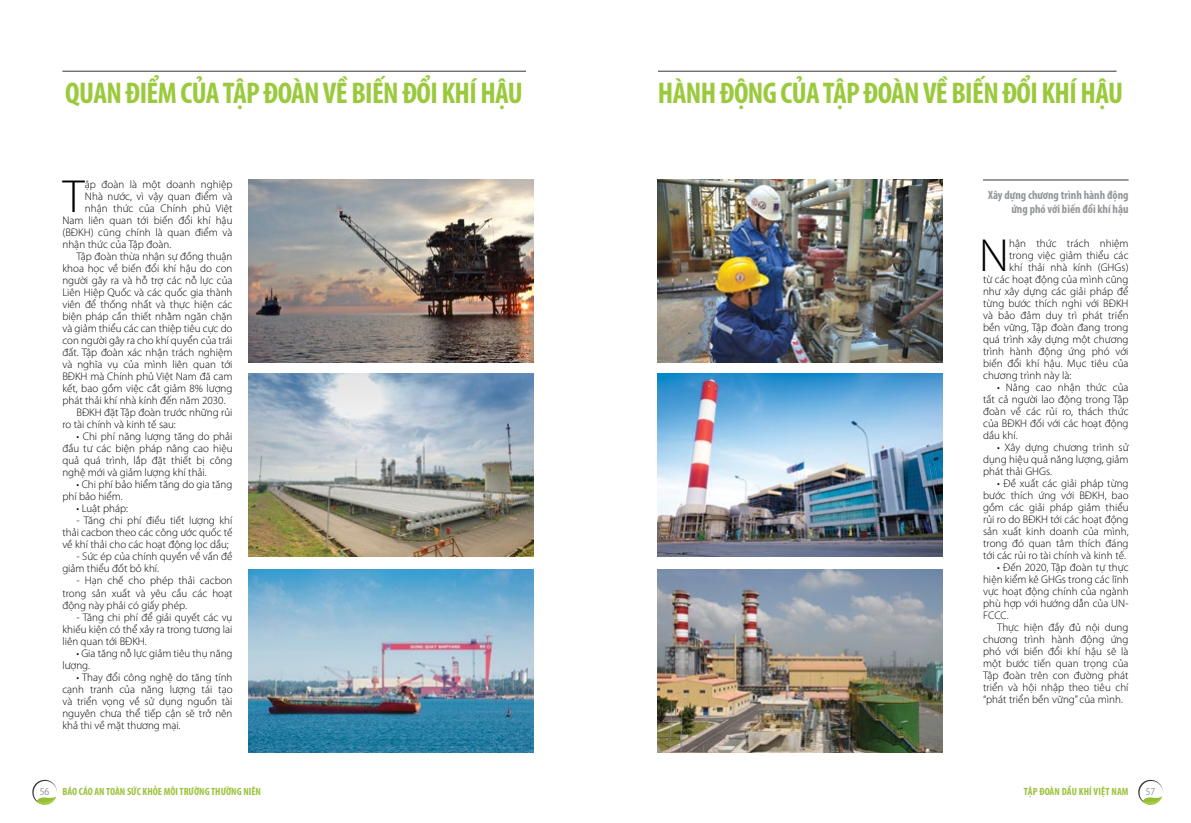
<style>
.page{position:relative;width:1191px;height:823px;background:#fff}
.page>*{position:absolute;margin:0;border:0;box-sizing:border-box;transform-origin:0 0}
.t1{font:300 46.6px "Myriad Pro";color:#000}
.t2{font:700 condensed 30px "Myriad Pro";letter-spacing:-.02em;color:#9aca3c}
.t3{font:700 condensed 12px/14.4px "Myriad Pro";color:#939598;text-align:right}
.t4{font:300 11px/12px "Myriad Pro";color:#000;text-align:justify}
.t5{font:700 condensed 10.5px "Myriad Pro";color:#9cc23c}
.t6{font:300 semi-condensed 10.5px "Myriad Pro";color:#5c5c5d}
.s1{font-weight:300;font-stretch:semi-condensed;color:#5c5c5d}
</style>
<div class="page">
<hr style="left:62px;top:71px;width:464px;height:1px;background:#333633">
<hr style="left:658px;top:71px;width:458px;height:1px;background:#333633">
<img style="left:248px;top:180px;width:285px;height:182px">
<img style="left:658px;top:180px;width:285px;height:182px">
<img style="left:248px;top:373px;width:285px;height:183px">
<img style="left:658px;top:373px;width:285px;height:183px">
<img style="left:248px;top:569px;width:285px;height:182px">
<img style="left:658px;top:569px;width:285px;height:182px">
<hr style="left:983px;top:180px;width:145px;height:1px;background:#333633">
<svg style="left:32px;top:779px;width:25px;height:26px"></svg>
<svg style="left:1138px;top:779px;width:24px;height:26px"></svg>
<h2 class="t2" style="left:65px;top:74px;width:459px">QUAN ĐIỂM CỦA TẬP ĐOÀN VỀ BIẾN ĐỔI KHÍ HẬU</h2>
<h2 class="t2" style="left:658px;top:74px;width:466px">HÀNH ĐỘNG CỦA TẬP ĐOÀN VỀ BIẾN ĐỔI KHÍ HẬU</h2>
<h1 class="t1" style="left:63px;top:168px;width:23px">T</h1>
<p class="t4" style="left:85px;top:178px;width:149px">ập đoàn là một doanh nghiệp</p>
<p class="t4" style="left:85px;top:190px;width:149px">Nhà nước, vì vậy quan điểm và</p>
<p class="t4" style="left:85px;top:202px;width:149px">nhận thức của Chính phủ Việt</p>
<p class="t4" style="left:62px;top:214px;width:172px">Nam liên quan tới biến đổi khí hậu</p>
<p class="t4" style="left:62px;top:226px;width:172px">(BĐKH) cũng chính là quan điểm và</p>
<p class="t4" style="left:62px;top:238px;width:110px">nhận thức của Tập đoàn.</p>
<p class="t4" style="left:77px;top:250px;width:157px">Tập đoàn thừa nhận sự đồng thuận</p>
<p class="t4" style="left:62px;top:262px;width:172px">khoa học về biến đổi khí hậu do con</p>
<p class="t4" style="left:62px;top:274px;width:172px">người gây ra và hỗ trợ các nỗ lực của</p>
<p class="t4" style="left:62px;top:286px;width:172px">Liên Hiệp Quốc và các quốc gia thành</p>
<p class="t4" style="left:62px;top:298px;width:172px">viên để thống nhất và thực hiện các</p>
<p class="t4" style="left:62px;top:310px;width:172px">biện pháp cần thiết nhằm ngăn chặn</p>
<p class="t4" style="left:62px;top:322px;width:172px">và giảm thiểu các can thiệp tiêu cực do</p>
<p class="t4" style="left:62px;top:334px;width:172px">con người gây ra cho khí quyển của trái</p>
<p class="t4" style="left:62px;top:346px;width:172px">đất. Tập đoàn xác nhận trách nghiệm</p>
<p class="t4" style="left:62px;top:358px;width:172px">và nghĩa vụ của mình liên quan tới</p>
<p class="t4" style="left:62px;top:370px;width:172px">BĐKH mà Chính phủ Việt Nam đã cam</p>
<p class="t4" style="left:62px;top:382px;width:172px">kết, bao gồm việc cắt giảm 8% lượng</p>
<p class="t4" style="left:62px;top:394px;width:165px">phát thải khí nhà kính đến năm 2030.</p>
<p class="t4" style="left:77px;top:406px;width:157px">BĐKH đặt Tập đoàn trước những rủi</p>
<p class="t4" style="left:62px;top:418px;width:115px">ro tài chính và kinh tế sau:</p>
<p class="t4" style="left:62px;top:430px;width:172px;text-indent:14px">• Chi phí năng lượng tăng do phải đầu tư các biện pháp nâng cao hiệu quả quá trình, lắp đặt thiết bị công nghệ mới và giảm lượng khí thải.</p>
<p class="t4" style="left:62px;top:478px;width:172px;text-indent:14px">• Chi phí bảo hiểm tăng do gia tăng phí bảo hiểm.</p>
<p class="t4" style="left:77px;top:502px;width:53px">• Luật pháp:</p>
<p class="t4" style="left:62px;top:514px;width:172px;text-indent:14px">- Tăng chi phí điều tiết lượng khí thải cacbon theo các công ước quốc tế về khí thải cho các hoạt động lọc dầu;</p>
<p class="t4" style="left:62px;top:550px;width:172px;text-indent:14px">- Sức ép của chính quyền về vấn đề giảm thiểu đốt bỏ khí.</p>
<p class="t4" style="left:62px;top:574px;width:172px;text-indent:14px">- Hạn chế cho phép thải cacbon trong sản xuất và yêu cầu các hoạt động này phải có giấy phép.</p>
<p class="t4" style="left:62px;top:610px;width:172px;text-indent:14px">- Tăng chi phí để giải quyết các vụ khiếu kiện có thể xảy ra trong tương lai liên quan tới BĐKH.</p>
<p class="t4" style="left:62px;top:646px;width:172px;text-indent:14px">• Gia tăng nỗ lực giảm tiêu thụ năng lượng.</p>
<p class="t4" style="left:62px;top:670px;width:172px;text-indent:14px">• Thay đổi công nghệ do tăng tính cạnh tranh của năng lượng tái tạo và triển vọng về sử dụng nguồn tài nguyên chưa thể tiếp cận sẽ trở nên khả thi về mặt thương mại.</p>
<p class="t3" style="left:988px;top:187px;width:142px">Xây dựng chương trình hành động ứng phó với biến đổi khí hậu</p>
<h1 class="t1" style="left:979px;top:227px;width:31px">N</h1>
<p class="t4" style="left:1009px;top:237px;width:121px">hận thức trách nhiệm</p>
<p class="t4" style="left:1009px;top:249px;width:121px">trong việc giảm thiểu các</p>
<p class="t4" style="left:1009px;top:261px;width:121px">khí thải nhà kính (GHGs)</p>
<p class="t4" style="left:983px;top:273px;width:147px">từ các hoạt động của mình cũng</p>
<p class="t4" style="left:983px;top:285px;width:147px">như xây dựng các giải pháp để</p>
<p class="t4" style="left:983px;top:297px;width:147px">từng bước thích nghi với BĐKH</p>
<p class="t4" style="left:983px;top:309px;width:147px">và bảo đảm duy trì phát triển</p>
<p class="t4" style="left:983px;top:321px;width:147px">bền vững, Tập đoàn đang trong</p>
<p class="t4" style="left:983px;top:333px;width:147px">quá trình xây dựng một chương</p>
<p class="t4" style="left:983px;top:345px;width:147px">trình hành động ứng phó với</p>
<p class="t4" style="left:983px;top:357px;width:147px">biến đổi khí hậu. Mục tiêu của</p>
<p class="t4" style="left:983px;top:369px;width:90px">chương trình này là:</p>
<p class="t4" style="left:983px;top:381px;width:147px;text-indent:14px">• Nâng cao nhận thức của tất cả người lao động trong Tập đoàn về các rủi ro, thách thức của BĐKH đối với các hoạt động dầu khí.</p>
<p class="t4" style="left:983px;top:441px;width:147px;text-indent:14px">• Xây dựng chương trình sử dụng hiệu quả năng lượng, giảm phát thải GHGs.</p>
<p class="t4" style="left:983px;top:477px;width:147px;text-indent:14px">• Đề xuất các giải pháp từng bước thích ứng với BĐKH, bao gồm các giải pháp giảm thiểu rủi ro do BĐKH tới các hoạt động sản xuất kinh doanh của mình, trong đó quan tâm thích đáng tới các rủi ro tài chính và kinh tế.</p>
<p class="t4" style="left:983px;top:561px;width:147px;text-indent:14px">• Đến 2020, Tập đoàn tự thực hiện kiểm kê GHGs trong các lĩnh vực hoạt động chính của ngành phù hợp với hướng dẫn của UN-FCCC.</p>
<p class="t4" style="left:983px;top:621px;width:147px;text-indent:14px">Thực hiện đầy đủ nội dung chương trình hành động ứng phó với biến đổi khí hậu sẽ là một bước tiến quan trọng của Tập đoàn trên con đường phát triển và hội nhập theo tiêu chí “phát triển bền vững” của mình.</p>
<p class="t5" style="left:40px;top:784px;width:223px"><span class="s1">56</span> BÁO CÁO AN TOÀN SỨC KHỎE MÔI TRƯỜNG THƯỜNG NIÊN</p>
<p class="t5" style="left:1024px;top:784px;width:106px">TẬP ĐOÀN DẦU KHÍ VIỆT NAM</p>
<p class="t6" style="left:1145px;top:784px;width:11px">57</p>
</div>
